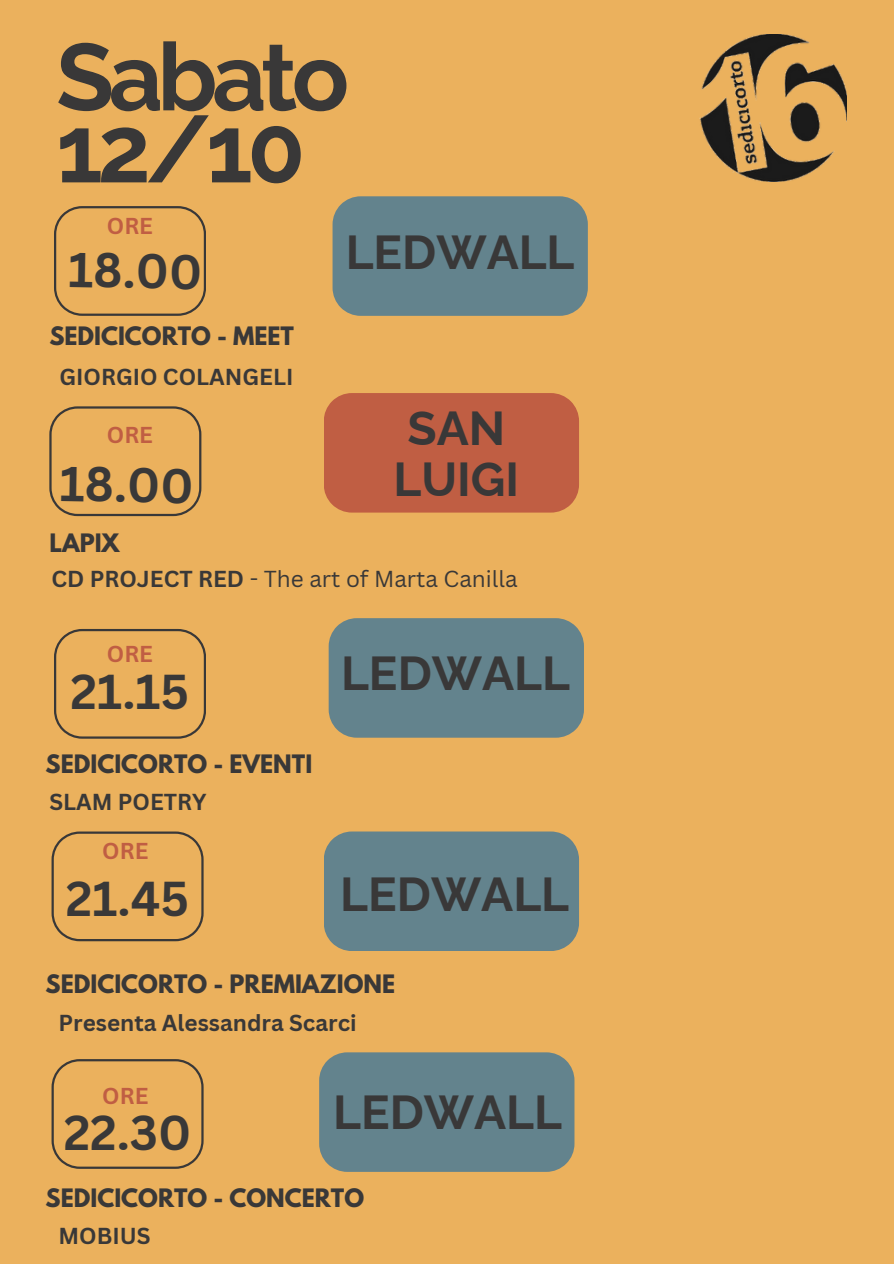
<style>
.page{position:relative;width:894px;height:1264px;background:#fff}
.page>*{position:absolute;margin:0;border:0;box-sizing:border-box;transform-origin:0 0}
.t1{font:700 94.5px/72px "Raleway";letter-spacing:-.055em;color:#393838}
.t2{font:700 47.7px/50.7px "Raleway";color:#393838}
.t3{font:700 47.7px "Canva Sans";color:#393838}
.t4{font:700 22.5px "League Spartan";color:#393838}
.t5{font:700 22.5px "Canva Sans";color:#393838}
.t6{font:22.5px "Canva Sans";color:#393838}
.t7{font:700 22.35px "Canva Sans";color:#c05e43}
.s1{font-weight:700}
</style>
<div class="page">
<div style="left:0;top:0;width:893px;height:1263px;background:#ebb15d"></div>
<svg style="left:54px;top:206px;width:152px;height:110px"></svg>
<div style="left:332px;top:196px;width:255px;height:120px;background:#63838d"></div>
<svg style="left:49px;top:406px;width:152px;height:110px"></svg>
<div style="left:324px;top:393px;width:255px;height:119px;background:#c05e43"></div>
<svg style="left:54px;top:629px;width:152px;height:109px"></svg>
<div style="left:328px;top:618px;width:255px;height:119px;background:#63838d"></div>
<svg style="left:51px;top:831px;width:152px;height:110px"></svg>
<div style="left:324px;top:831px;width:255px;height:120px;background:#63838d"></div>
<img style="left:699px;top:34px;width:147px;height:148px">
<svg style="left:51px;top:1059px;width:152px;height:109px"></svg>
<div style="left:319px;top:1052px;width:255px;height:119px;background:#63838d"></div>
<h2 class="t1" style="left:56px;top:41px;width:294px">Sabato<br>12/10</h2>
<h2 class="t7" style="left:107px;top:210px;width:48px">ORE</h2>
<h3 class="t3" style="left:69px;top:236px;width:135px;rotate:1deg">18.00</h3>
<h1 class="t4" style="left:49px;top:325px;width:246px">SEDICICORTO - MEET</h1>
<p class="t5" style="left:59px;top:360px;width:235px">GIORGIO COLANGELI</p>
<h3 class="t7" style="left:107px;top:419px;width:48px">ORE</h3>
<h3 class="t3" style="left:60px;top:450px;width:135px;rotate:1deg">18.00</h3>
<h3 class="t4" style="left:49px;top:531px;width:72px">LAPIX</h3>
<h2 class="t2" style="left:345px;top:227px;width:230px">LEDWALL</h2>
<h3 class="t2" style="left:393px;top:403px;width:127px">SAN<br>LUIGI</h3>
<h3 class="t6" style="left:51px;top:563px;width:467px"><span class="s1">CD PROJECT RED</span> - The art of Marta Canilla</h3>
<h2 class="t7" style="left:107px;top:637px;width:48px">ORE</h2>
<h2 class="t3" style="left:71px;top:658px;width:120px">21.15</h2>
<p class="t4" style="left:46px;top:752px;width:268px">SEDICICORTO - EVENTI</p>
<h3 class="t5" style="left:49px;top:786px;width:159px">SLAM POETRY</h3>
<h3 class="t7" style="left:102px;top:835px;width:48px">ORE</h3>
<h2 class="t3" style="left:66px;top:865px;width:125px">21.45</h2>
<h3 class="t2" style="left:341px;top:648px;width:230px">LEDWALL</h3>
<h3 class="t2" style="left:340px;top:869px;width:230px">LEDWALL</h3>
<h2 class="t4" style="left:46px;top:972px;width:351px">SEDICICORTO - PREMIAZIONE</h2>
<h2 class="t5" style="left:59px;top:1006px;width:299px">Presenta Alessandra Scarci</h2>
<h2 class="t7" style="left:102px;top:1080px;width:48px">ORE</h2>
<h3 class="t3" style="left:64px;top:1098px;width:129px">22.30</h3>
<h4 class="t4" style="left:46px;top:1186px;width:320px">SEDICICORTO - CONCERTO</h4>
<h3 class="t5" style="left:59px;top:1219px;width:94px">MOBIUS</h3>
<h2 class="t2" style="left:333px;top:1086px;width:230px">LEDWALL</h2>
</div>
